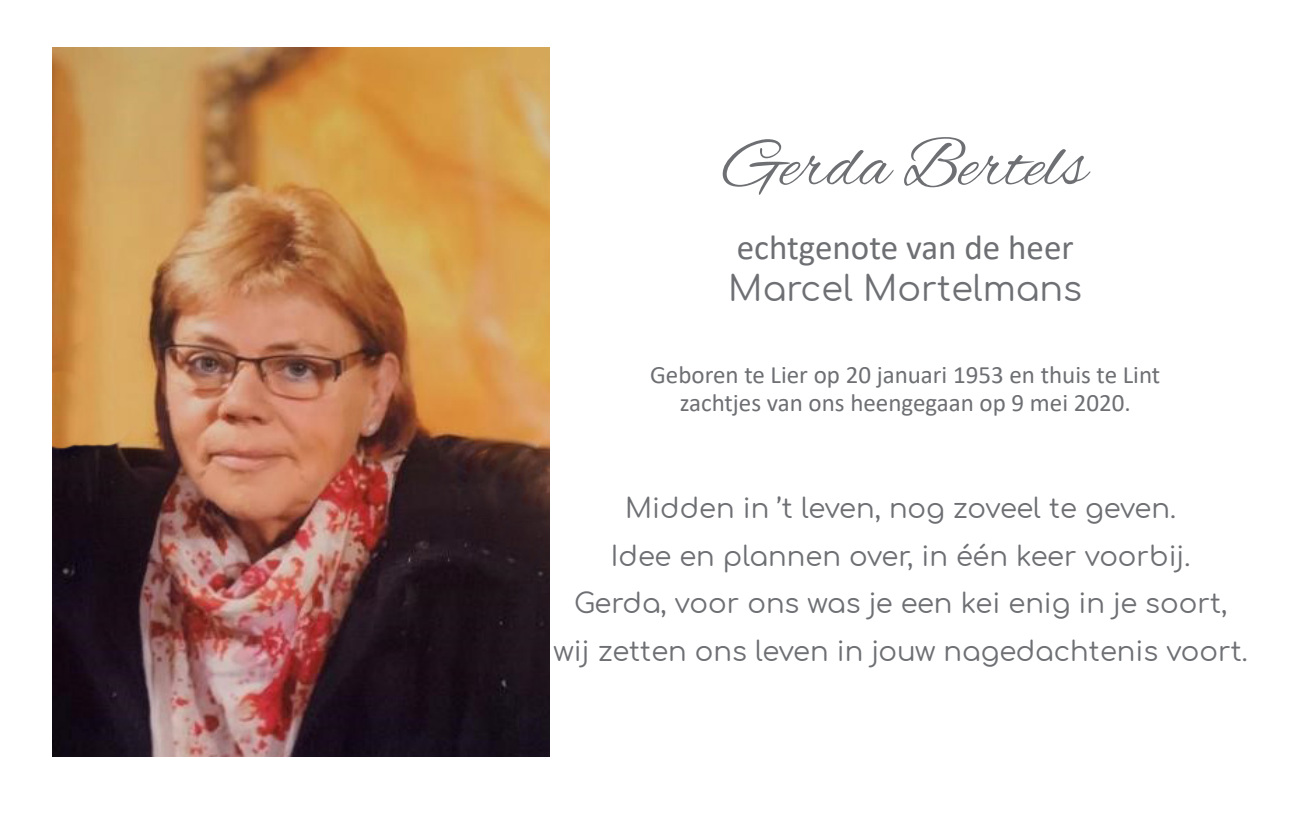
<style>
.page{position:relative;width:1312px;height:815px;background:#fff}
.page>*{position:absolute;margin:0;border:0;box-sizing:border-box;transform-origin:0 0}
.t1{font:70px "Alex Brush";color:#6d6f73}
.t2{font:35px "Calibri";color:#6d6f73}
.t3{font:35px "Comfortaa";color:#6d6f73}
.t4{font:27.5px "Comfortaa";color:#6d6f73}
.t5{font:25px "Calibri";color:#6d6f73}
</style>
<div class="page">
<img style="left:53px;top:48px;width:496px;height:708px">
<p class="t1" style="left:723px;top:126px;width:364px">Gerda Bertels</p>
<p class="t2" style="left:736px;top:223px;width:338px">echtgenote van de heer</p>
<p class="t3" style="left:728px;top:257px;width:355px">Marcel Mortelmans</p>
<p class="t5" style="left:650px;top:358px;width:511px">Geboren te Lier op 20 januari 1953 en thuis te Lint</p>
<p class="t5" style="left:679px;top:385px;width:452px">zachtjes van ons heengegaan op 9 mei 2020.</p>
<p class="t4" style="left:625px;top:483px;width:552px">Midden in ’t leven, nog zoveel te geven.</p>
<p class="t4" style="left:610px;top:531px;width:581px">Idee en plannen over, in één keer voorbij.</p>
<p class="t4" style="left:574px;top:578px;width:654px">Gerda, voor ons was je een kei enig in je soort,</p>
<p class="t4" style="left:553px;top:626px;width:695px">wij zetten ons leven in jouw nagedachtenis voort.</p>
</div>
